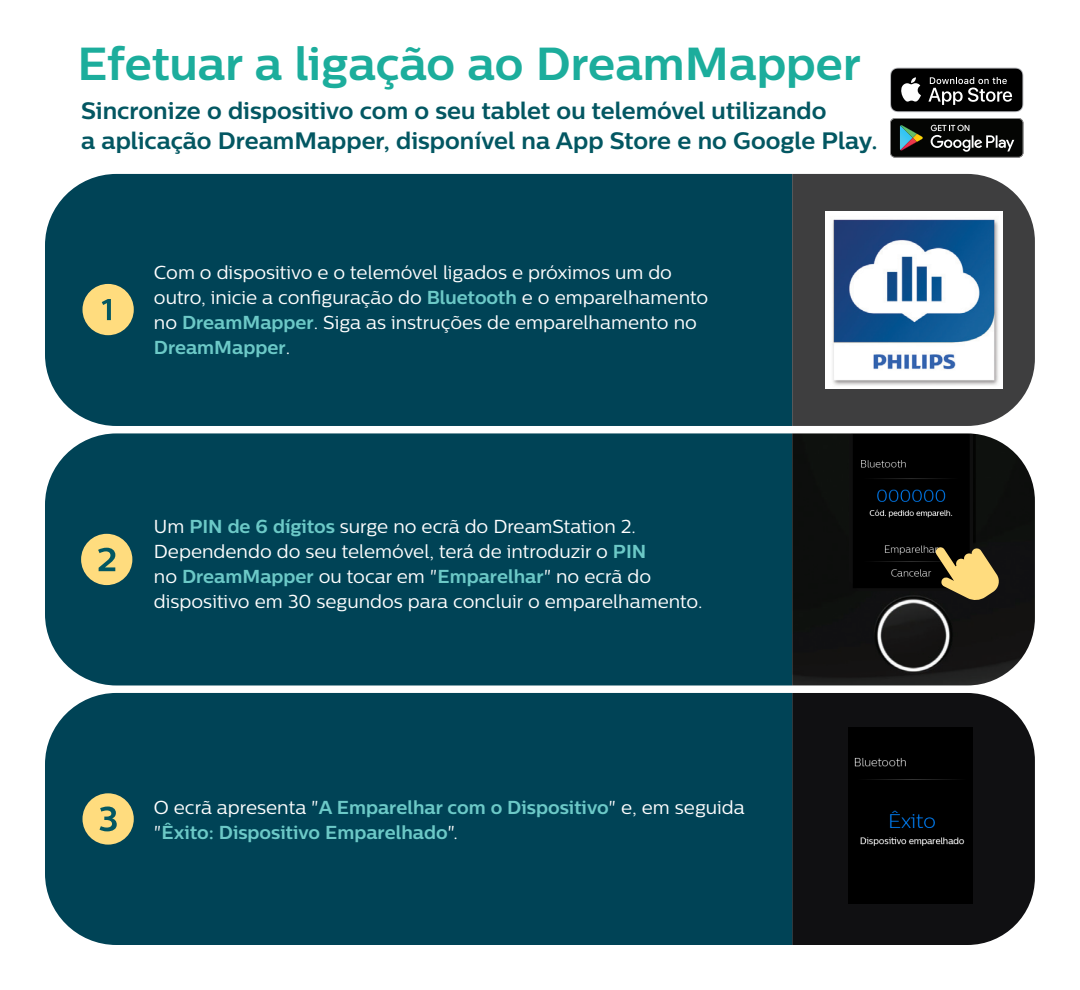
<style>
.page{position:relative;width:1080px;height:990px;background:#fff}
.page>*{position:absolute;margin:0;border:0;box-sizing:border-box;transform-origin:0 0}
._05_Main_Heading_Sma{font:700 46.25px "Centrale Sans";color:#1cad9c}
._01_Body_Copy{font:700 23.75px/30px "Centrale Sans";color:#035762}
._01_Body_Copy-2{font:18.75px/25px "Centrale Sans";color:#fff}
._01_Body_Copy-3{font:700 18.75px/25px "Centrale Sans";color:#6cc9c7}
.s1{font-weight:700;color:#6cc9c7}
.s2{font-weight:400;color:#fff}
</style>
<div class="page">
<svg style="left:792px;top:693px;width:243px;height:252px;background:#1c1c1e"></svg>
<div style="left:45px;top:174px;width:747px;height:252px;background:#004356"></div>
<div style="left:45px;top:433px;width:747px;height:252px;background:#004356"></div>
<div style="left:45px;top:693px;width:747px;height:252px;background:#004356"></div>
<div style="left:82px;top:284px;width:52px;height:51px;background:#ffdc7e;border-radius:50%"></div>
<svg style="left:102px;top:299px;width:9px;height:21px"></svg>
<div style="left:81px;top:534px;width:51px;height:51px;background:#ffdc7e;border-radius:50%"></div>
<svg style="left:98px;top:548px;width:17px;height:23px"></svg>
<div style="left:82px;top:793px;width:52px;height:52px;background:#ffdc7e;border-radius:50%"></div>
<svg style="left:100px;top:807px;width:17px;height:24px"></svg>
<img style="left:792px;top:433px;width:243px;height:252px">
<svg style="left:792px;top:174px;width:243px;height:252px;background:#4f4f50"></svg>
<img style="left:826px;top:212px;width:176px;height:176px">
<img style="left:850px;top:435px;width:123px;height:155px">
<div style="left:849px;top:727px;width:124px;height:177px;background:#000"></div>
<svg style="left:935px;top:547px;width:66px;height:54px;background:#96824c"></svg>
<svg style="left:890px;top:118px;width:133px;height:40px;background:#2b2f2c"></svg>
<svg style="left:890px;top:68px;width:133px;height:44px;background:#303030"></svg>
<p class="_05_Main_Heading_Sma" style="left:78px;top:35px;width:785px">Efetuar a ligação ao DreamMapper</p>
<p class="_01_Body_Copy" style="left:81px;top:95px;width:798px">Sincronize o dispositivo com o seu tablet ou telemóvel utilizando<br>a aplicação DreamMapper, disponível na App Store e no Google Play.</p>
<p class="_01_Body_Copy-2" style="left:154px;top:260px;width:556px">Com o dispositivo e o telemóvel ligados e próximos um do outro, inicie a configuração do <span class="s1">Bluetooth</span> e o emparelhamento no <span class="s1">DreamMapper</span>. Siga as instruções de emparelhamento no <span class="s1">DreamMapper</span>.</p>
<p class="_01_Body_Copy-2" style="left:154px;top:513px;width:550px">Um <span class="s1">PIN de 6 dígitos</span> surge no ecrã do DreamStation 2.<br>Dependendo do seu telemóvel, terá de introduzir o <span class="s1">PIN<br></span>no <span class="s1">DreamMapper</span> ou tocar em "<span class="s1">Emparelhar</span>" no ecrã do dispositivo em 30 segundos para concluir o emparelhamento.</p>
<p class="_01_Body_Copy-3" style="left:154px;top:794px;width:592px"><span class="s2">O ecrã apresenta "</span>A Emparelhar com o Dispositivo<span class="s2">" e, em seguida "</span>Êxito: Dispositivo Emparelhado<span class="s2">".</span></p>
</div>
